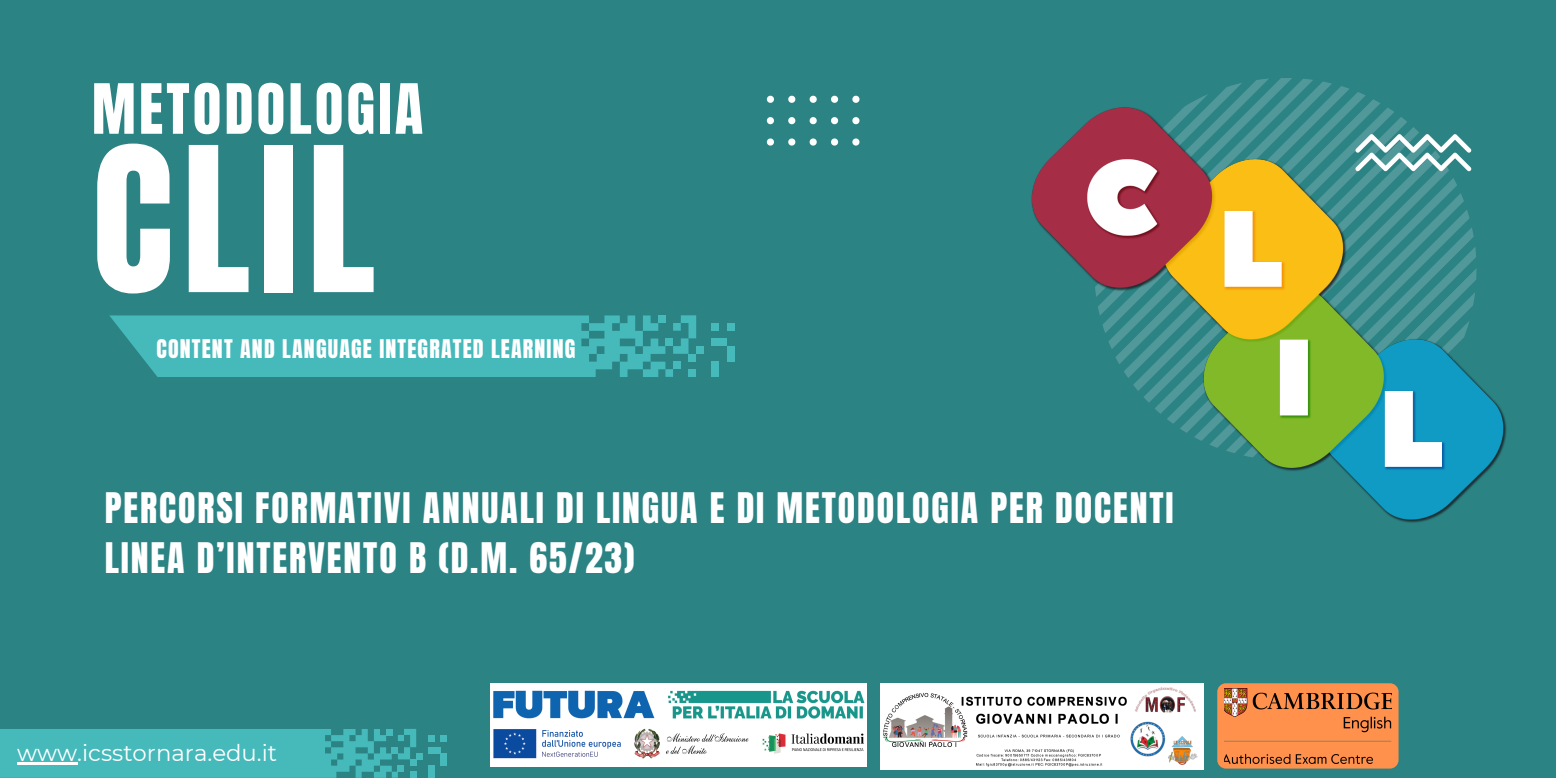
<style>
.page{position:relative;width:1556px;height:778px;background:#fff}
.page>*{position:absolute;margin:0;border:0;box-sizing:border-box;transform-origin:0 0}
.t1{font:171.24px "Anton";color:#fff}
.t2{font:58.83px "Anton";letter-spacing:.055em;color:#fff}
.t3{font:35.82px/49.9px "Anton";letter-spacing:.055em;color:#fff}
.t4{font:22.8px "Montserrat";color:#fff}
.t5{font:21.9px "Anton";letter-spacing:.055em;color:#fff}
</style>
<div class="page">
<div style="left:0;top:0;width:1555px;height:778px;background:#2b8384"></div>
<svg style="left:428px;top:735px;width:6px;height:6px"></svg>
<div style="left:440px;top:753px;width:7px;height:12px;background:#46b9bb"></div>
<div style="left:428px;top:765px;width:6px;height:12px;background:#46b9bb"></div>
<div style="left:440px;top:735px;width:7px;height:6px;background:#46b9bb"></div>
<div style="left:428px;top:747px;width:12px;height:6px;background:#46b9bb"></div>
<svg style="left:0;top:729px;width:422px;height:48px;background:#43b3b5"></svg>
<svg style="left:766px;top:138px;width:8px;height:8px"></svg>
<svg style="left:788px;top:138px;width:7px;height:8px"></svg>
<svg style="left:809px;top:138px;width:7px;height:8px"></svg>
<svg style="left:831px;top:138px;width:7px;height:8px"></svg>
<svg style="left:766px;top:117px;width:8px;height:7px"></svg>
<svg style="left:788px;top:117px;width:7px;height:7px"></svg>
<svg style="left:809px;top:117px;width:7px;height:7px"></svg>
<svg style="left:831px;top:117px;width:7px;height:7px"></svg>
<svg style="left:766px;top:96px;width:8px;height:7px"></svg>
<svg style="left:788px;top:96px;width:7px;height:7px"></svg>
<svg style="left:809px;top:96px;width:7px;height:7px"></svg>
<svg style="left:831px;top:96px;width:7px;height:7px"></svg>
<svg style="left:852px;top:138px;width:7px;height:8px"></svg>
<svg style="left:852px;top:117px;width:7px;height:7px"></svg>
<svg style="left:852px;top:96px;width:7px;height:7px"></svg>
<img style="left:1031px;top:78px;width:476px;height:445px">
<div style="left:1217px;top:683px;width:181px;height:85px;background:#ff914d;border-radius:9px"></div>
<img style="left:1224px;top:688px;width:167px;height:75px">
<div style="left:490px;top:683px;width:376px;height:84px;background:#fff"></div>
<img style="left:493px;top:690px;width:372px;height:69px">
<div style="left:696px;top:346px;width:8px;height:8px;background:#46b9bb"></div>
<div style="left:711px;top:323px;width:8px;height:8px;background:#46b9bb"></div>
<div style="left:727px;top:346px;width:7px;height:15px;background:#46b9bb"></div>
<div style="left:711px;top:361px;width:8px;height:16px;background:#46b9bb"></div>
<div style="left:727px;top:323px;width:7px;height:8px;background:#46b9bb"></div>
<div style="left:711px;top:338px;width:16px;height:8px;background:#46b9bb"></div>
<svg style="left:109px;top:315px;width:587px;height:62px;background:#42b1b3"></svg>
<div style="left:673px;top:361px;width:7px;height:8px;background:#46b9bb"></div>
<img style="left:880px;top:683px;width:323px;height:86px">
<hr style="left:17px;top:762px;width:60px;height:3px;background:#fff">
<p class="t2" style="left:92px;top:67px;width:333px">METODOLOGIA</p>
<p class="t1" style="left:92px;top:97px;width:285px">CLIL</p>
<p class="t5" style="left:156px;top:333px;width:420px">CONTENT AND LANGUAGE INTEGRATED LEARNING</p>
<h4 class="t3" style="left:105px;top:483px;width:1070px">PERCORSI FORMATIVI ANNUALI DI LINGUA E DI METODOLOGIA PER DOCENTI<br>LINEA D’INTERVENTO B (D.M. 65/23)</h4>
<p class="t4" style="left:17px;top:739px;width:262px">www.icsstornara.edu.it</p>
</div>
